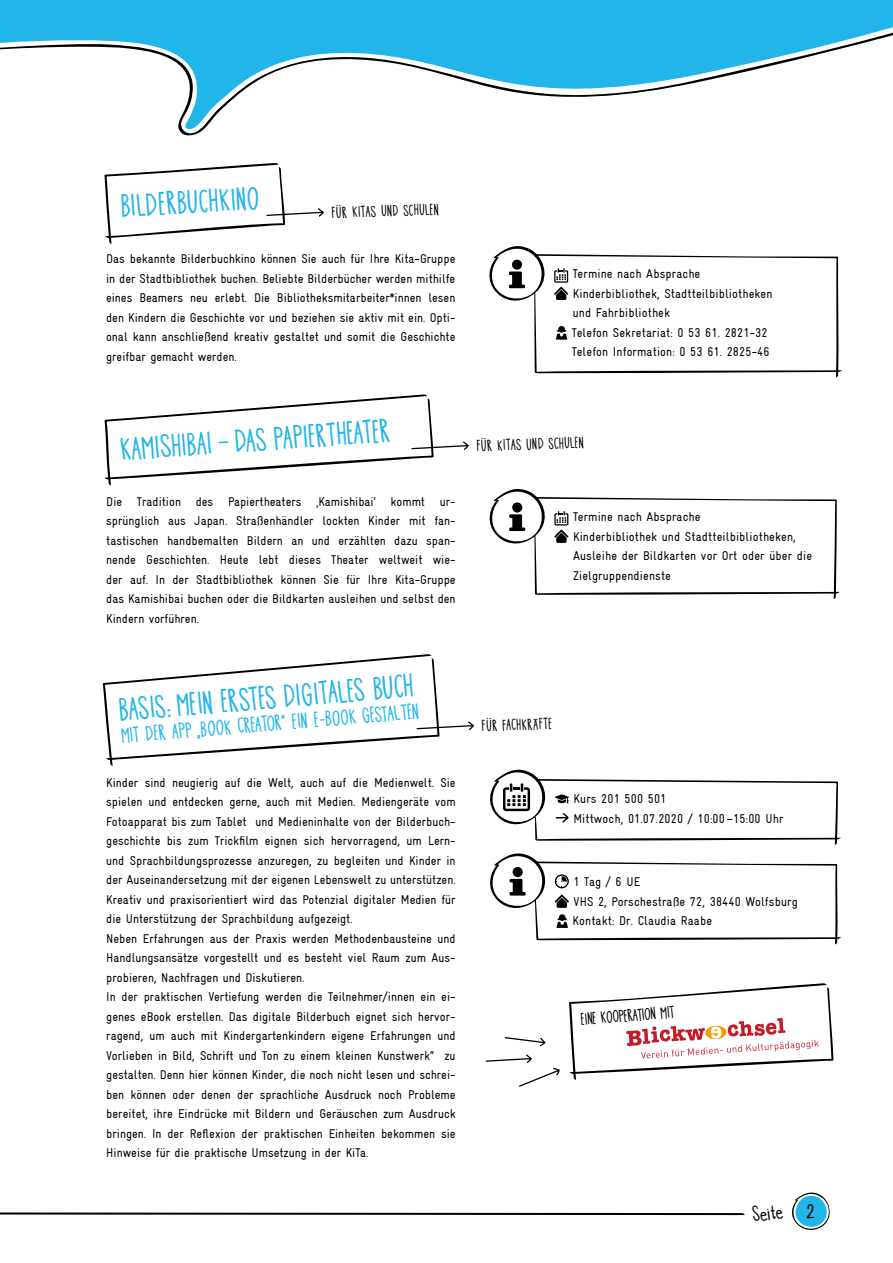
<style>
.page{position:relative;width:893px;height:1263px;background:#fff}
.page>*{position:absolute;margin:0;border:0;box-sizing:border-box;transform-origin:0 0}
.t1{font:33.75px "RT Mosefont";color:#21b5ea}
.t2{font:22.5px "RT Mosefont";color:#21b5ea}
.t3{font:22.5px "RT Mosefont";color:#000}
.t4{font:17.7px "RT Mosefont";color:#000}
.t5{font:16.5px "RT Mosefont";color:#000}
.t6{font:condensed 12.75px/19.5px "Gravur";color:#000}
</style>
<div class="page">
<svg style="left:104px;top:394px;width:365px;height:92px"></svg>
<svg style="left:489px;top:488px;width:351px;height:111px"></svg>
<svg style="left:0;top:0;width:893px;height:136px"></svg>
<svg style="left:504px;top:1037px;width:41px;height:9px"></svg>
<svg style="left:485px;top:1054px;width:75px;height:33px"></svg>
<svg style="left:490px;top:769px;width:351px;height:176px"></svg>
<svg style="left:569px;top:983px;width:265px;height:97px"></svg>
<svg style="left:102px;top:654px;width:372px;height:112px"></svg>
<svg style="left:104px;top:163px;width:220px;height:81px"></svg>
<svg style="left:489px;top:246px;width:353px;height:132px"></svg>
<svg style="left:792px;top:1192px;width:38px;height:38px"></svg>
<svg style="left:0;top:1212px;width:745px;height:3px;background:#545454"></svg>
<h1 class="t1" style="left:120px;top:188px;width:140px;rotate:-3deg">Bilderbuchkino</h1>
<p class="t5" style="left:331px;top:204px;width:109px;rotate:-2deg">Für Kitas und Schulen</p>
<p class="t6" style="left:106px;top:249px;width:351px;text-align:justify">Das bekannte Bilderbuchkino können Sie auch für Ihre Kita-Gruppe in der Stadtbibliothek buchen. Beliebte Bilderbücher werden mithilfe eines Beamers neu erlebt. Die Bibliotheksmitarbeiter*innen lesen den Kindern die Geschichte vor und beziehen sie aktiv mit ein. Opti&shy;onal kann anschließend kreativ gestaltet und somit die Geschichte greifbar gemacht werden.</p>
<p class="t6" style="left:572px;top:264px;width:202px">Termine nach Absprache<br>Kinderbibliothek, Stadtteilbibliotheken und Fahrbibliothek<br>Telefon Sekretariat: 0 53 61. 2821-32<br>Telefon Information: 0 53 61. 2825-46</p>
<h1 class="t1" style="left:119px;top:432px;width:272px;rotate:-4deg">Kamishibai – das Papiertheater</h1>
<p class="t6" style="left:106px;top:492px;width:351px;text-align:justify">Die Tradition des Papiertheaters ‚Kamishibai‘ kommt ur&shy;sprünglich aus Japan. Straßenhändler lockten Kinder mit fan&shy;tastischen handbemalten Bildern an und erzählten dazu span&shy;nende Geschichten. Heute lebt dieses Theater weltweit wie&shy;der auf. In der Stadtbibliothek können Sie für Ihre Kita-Gruppe das Kamishibai buchen oder die Bildkarten ausleihen und selbst den Kindern vorführen.</p>
<h1 class="t1" style="left:117px;top:693px;width:297px;rotate:-5deg">BA SIS: Mein erst es digitales Buch</h1>
<h2 class="t2" style="left:120px;top:725px;width:301px;rotate:-5deg">mit der App „Book Creator“ ein e-Book gest alten</h2>
<p class="t6" style="left:106px;top:772px;width:351px">Kinder sind neugierig auf die Welt, auch auf die Medienwelt. Sie spielen und entdecken gerne, auch mit Medien. Mediengeräte vom Fotoapparat bis zum Tablet und Medieninhalte von der Bilderbuch&shy;geschichte bis zum Trickfilm eignen sich hervorragend, um Lern&shy;und Sprachbildungsprozesse anzuregen, zu begleiten und Kinder in der Auseinandersetzung mit der eigenen Lebenswelt zu unterstützen.<br>Kreativ und praxisorientiert wird das Potenzial digitaler Medien für die Unterstützung der Sprachbildung aufgezeigt.<br>Neben Erfahrungen aus der Praxis werden Methodenbausteine und Handlungsansätze vorgestellt und es besteht viel Raum zum Aus&shy;probieren, Nachfragen und Diskutieren.<br>In der praktischen Vertiefung werden die Teilnehmer/innen ein ei&shy;genes eBook erstellen. Das digitale Bilderbuch eignet sich hervor&shy;ragend, um auch mit Kindergartenkindern eigene Erfahrungen und Vorlieben in Bild, Schrift und Ton zu einem kleinen Kunstwerk“ zu gestalten. Denn hier können Kinder, die noch nicht lesen und schrei&shy;ben können oder denen der sprachliche Ausdruck noch Probleme bereitet, ihre Eindrücke mit Bildern und Geräuschen zum Ausdruck bringen. In der Reflexion der praktischen Einheiten bekommen sie Hinweise für die praktische Umsetzung in der KiTa.</p>
<p class="t5" style="left:476px;top:437px;width:109px;rotate:-2deg">Für Kitas und Schulen</p>
<p class="t6" style="left:573px;top:507px;width:241px">Termine nach Absprache<br>Kinderbibliothek und Stadtteilbibliotheken, Ausleihe der Bildkarten vor Ort oder über die Zielgruppendienste</p>
<p class="t5" style="left:481px;top:717px;width:72px;rotate:-2deg">Für Fachkräfte</p>
<p class="t6" style="left:573px;top:789px;width:212px">Kurs 201 500 501<br>Mittwoch, 01.07.2020 / 10:00 –15:00 Uhr</p>
<p class="t6" style="left:573px;top:872px;width:227px">1 Tag / 6 UE<br>VHS 2, Porschestraße 72, 38440 Wolfsburg<br>Kontakt: Dr. Claudia Raabe</p>
<h3 class="t4" style="left:580px;top:1010px;width:94px;rotate:-5deg">Eine Kooperation mit</h3>
<h2 class="t3" style="left:751px;top:1202px;width:30px;rotate:-6deg">Seite</h2>
<h2 class="t3" style="left:806px;top:1199px;width:10px">2</h2>
</div>
